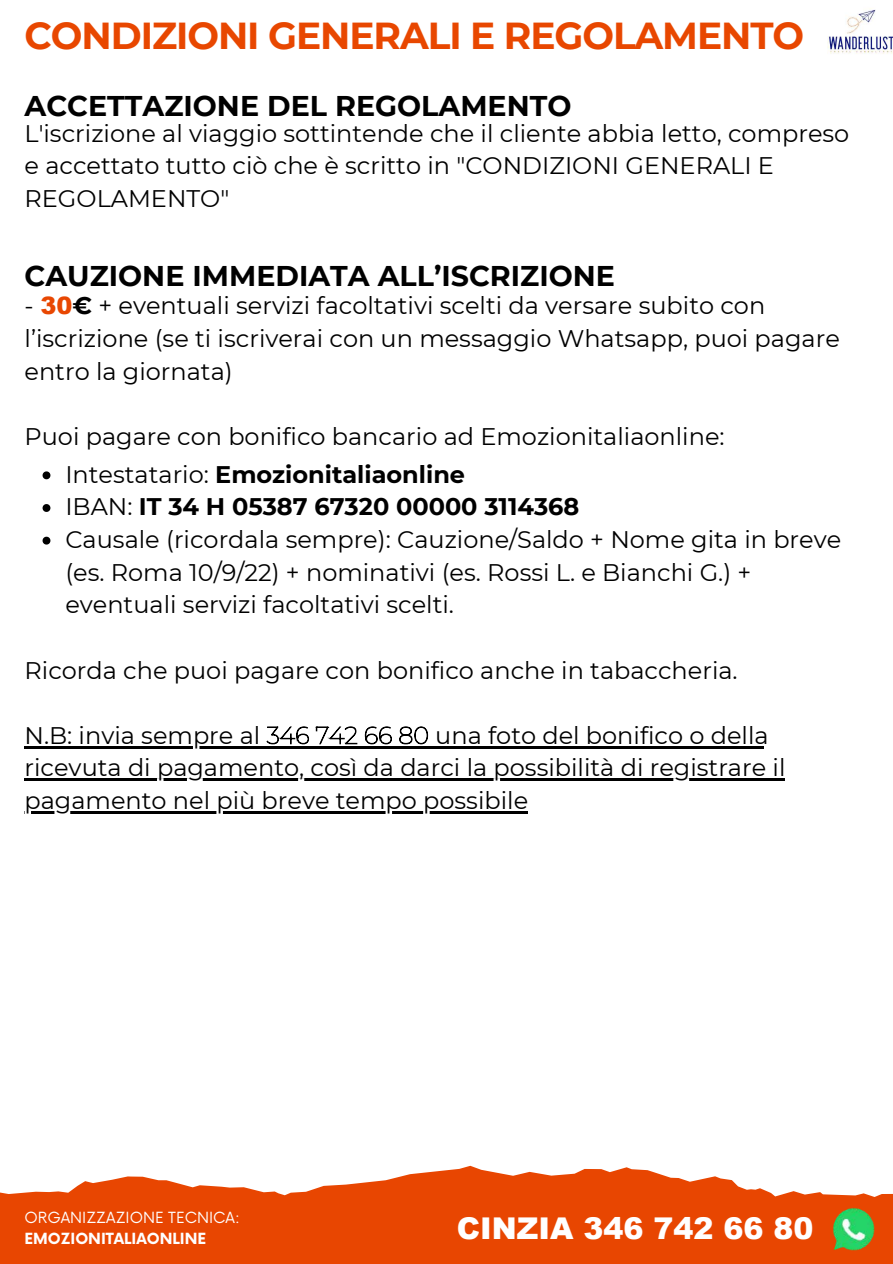
<style>
.page{position:relative;width:893px;height:1264px;background:#fff}
.page>*{position:absolute;margin:0;border:0;box-sizing:border-box;transform-origin:0 0}
.t1{font:700 37.5px "Montserrat";letter-spacing:-.03em;color:#e84700}
.t2{font:900 30px "Arial";color:#fff}
.t3{font:700 28.5px "Montserrat";color:#000}
.t4{font:24px/32.7px "Montserrat";color:#000}
.t5{font:15px "Now";color:#fff}
.t6{font:700 15px "Now";color:#fff}
.s1{font-family:"Arial";font-weight:900;color:#e84702}
.s2{font-weight:700}
.s3{font-weight:100}
</style>
<div class="page">
<svg style="left:0;top:1165px;width:892px;height:98px;fill:#e84601"></svg>
<svg style="left:43px;top:471px;width:7px;height:8px"></svg>
<svg style="left:43px;top:504px;width:7px;height:8px"></svg>
<svg style="left:43px;top:536px;width:7px;height:8px"></svg>
<hr style="left:25px;top:746px;width:739px;height:2px;background:#000">
<hr style="left:25px;top:778px;width:760px;height:3px;background:#000">
<hr style="left:25px;top:811px;width:503px;height:2px;background:#000">
<img style="left:832px;top:1207px;width:42px;height:42px">
<img style="left:827px;top:8px;width:65px;height:46px">
<h1 class="t1" style="left:25px;top:12px;width:781px">CONDIZIONI GENERALI E REGOLAMENTO</h1>
<p class="t3" style="left:25px;top:88px;width:548px">ACCETTAZIONE DEL REGOLAMENTO</p>
<p class="t4" style="left:25px;top:117px;width:826px">L'iscrizione al viaggio sottintende che il cliente abbia letto, compreso e accettato tutto ciò che è scritto in "CONDIZIONI GENERALI E<br>REGOLAMENTO"</p>
<p class="t3" style="left:25px;top:258px;width:592px">CAUZIONE IMMEDIATA ALL’ISCRIZIONE</p>
<p class="t4" style="left:25px;top:289px;width:816px">- <span class="s1">30</span><span class="s2">€</span> + eventuali servizi facoltativi scelti da versare subito con l’iscrizione (se ti iscriverai con un messaggio Whatsapp, puoi pagare entro la giornata)</p>
<p class="t4" style="left:65px;top:417px;width:660px;line-height:37.7px;text-indent:-41px">Puoi pagare con bonifico bancario ad Emozionitaliaonline:<br>Intestatario: <span class="s2">Emozionitaliaonline</span></p>
<p class="t4" style="left:65px;top:490px;width:777px">IBAN: <span class="s2">IT 34 H 05387 67320 00000 3114368<br></span>Causale (ricordala sempre): Cauzione/Saldo + Nome gita in breve (es. Roma 10/9/22) + nominativi (es. Rossi L. e Bianchi G.) + eventuali servizi facoltativi scelti.</p>
<p class="t4" style="left:25px;top:653px;width:714px">Ricorda che puoi pagare con bonifico anche in tabaccheria.</p>
<p class="t4" style="left:25px;top:719px;width:762px">N.B: invia sempre al <span class="s3">346 742 66 80</span> una foto del bonifico o della ricevuta di pagamento, così da darci la possibilità di registrare il pagamento nel più breve tempo possibile</p>
<p class="t5" style="left:25px;top:1209px;width:216px">ORGANIZZAZIONE TECNICA:</p>
<p class="t6" style="left:25px;top:1229px;width:183px">EMOZIONITALIAONLINE</p>
<p class="t2" style="left:456px;top:1206px;width:358px">CINZIA 346 742 66 80</p>
</div>
